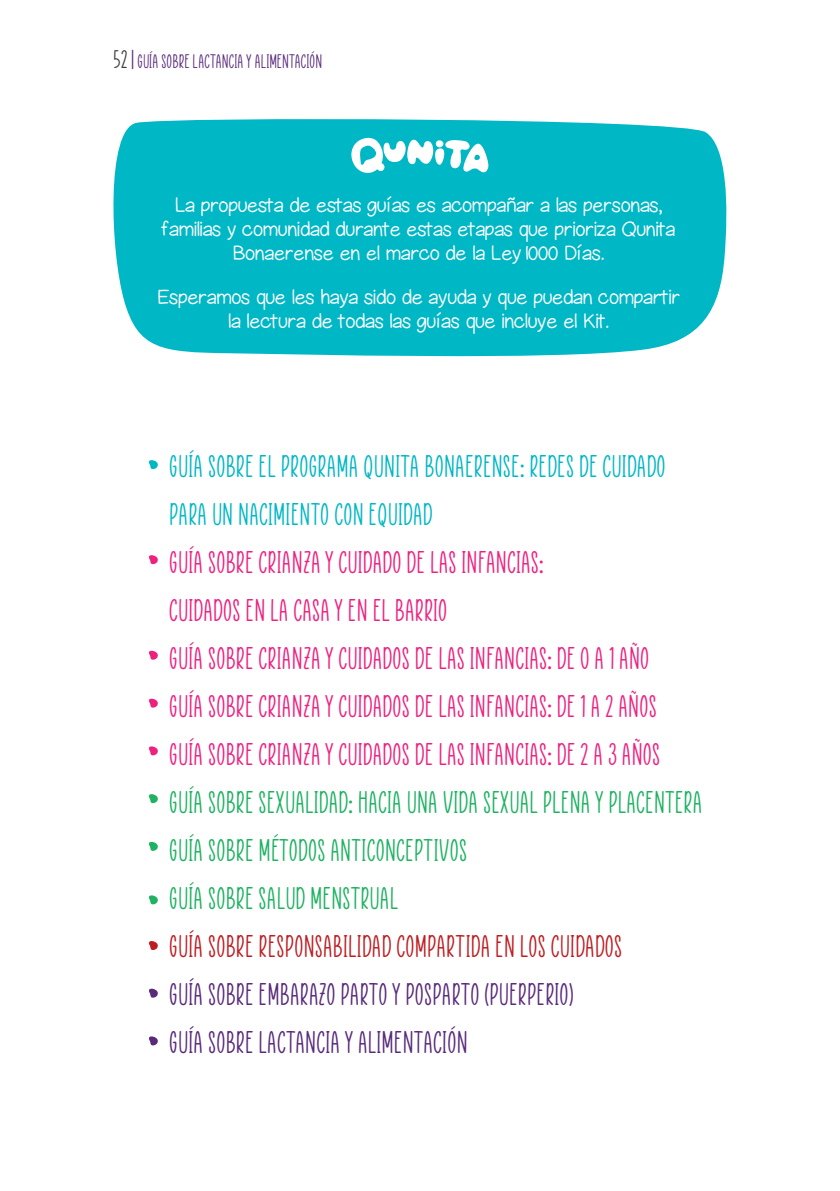
<style>
.page{position:relative;width:840px;height:1191px;background:#fff}
.page>*{position:absolute;margin:0;border:0;box-sizing:border-box;transform-origin:0 0}
.t1{font:32px/48px "Paper Flowers";color:#ee217f}
.t2{font:32px "Paper Flowers";color:#1eb261}
.t3{font:32px "Paper Flowers";color:#00b7c5}
.t4{font:32px "Paper Flowers";color:#592a7c}
.t5{font:32px "Paper Flowers";color:#be1e23}
.t6{font:300 20px/24px "Gel Pen Upright";color:#fff;text-align:center}
.t7{font:20px "Paper Flowers";color:#592a7c}
.s1{font-size:26px;color:#3e3e3f}
.s2{font-size:26px}
</style>
<div class="page">
<div style="left:113px;top:119px;width:614px;height:238px;background:#00b7c5"></div>
<svg style="left:351px;top:138px;width:137px;height:36px"></svg>
<svg style="left:149px;top:460px;width:9px;height:9px"></svg>
<svg style="left:149px;top:895px;width:9px;height:9px"></svg>
<svg style="left:149px;top:941px;width:9px;height:9px"></svg>
<svg style="left:149px;top:988px;width:9px;height:9px"></svg>
<svg style="left:149px;top:1036px;width:9px;height:9px"></svg>
<svg style="left:149px;top:794px;width:9px;height:9px"></svg>
<svg style="left:149px;top:841px;width:9px;height:10px"></svg>
<svg style="left:149px;top:555px;width:9px;height:9px"></svg>
<svg style="left:149px;top:650px;width:9px;height:10px"></svg>
<svg style="left:149px;top:698px;width:9px;height:9px"></svg>
<svg style="left:149px;top:746px;width:9px;height:9px"></svg>
<p class="t7" style="left:113px;top:51px;width:210px"><span class="s1">52</span> <span class="s2">|</span> GUÍA SOBRE LACTANCIA Y ALIMENTACIÓN</p>
<p class="t6" style="left:161px;top:193px;width:514px">La propuesta de estas guías es acompañar a las personas, familias y comunidad durante estas etapas que prioriza Qunita<br>Bonaerense en el marco de la Ley1000 Días.</p>
<p class="t6" style="left:157px;top:285px;width:524px">Esperamos que les haya sido de ayuda y que puedan compartir la lectura de todas las guías que incluye el Kit.</p>
<p class="t3" style="left:169px;top:449px;width:498px">GUÍA SOBRE EL PROGRAMA QUNITA BONAERENSE: REDES DE CUIDADO</p>
<p class="t3" style="left:169px;top:497px;width:265px">PARA UN NACIMIENTO CON EQUIDAD</p>
<p class="t1" style="left:169px;top:538px;width:376px">GUÍA SOBRE CRIANZA Y CUIDADO DE LAS INFANCIAS:<br>CUIDADOS EN LA CASA Y EN EL BARRIO</p>
<p class="t1" style="left:169px;top:634px;width:481px">GUÍA SOBRE CRIANZA Y CUIDADOS DE LAS INFANCIAS: DE 0 A 1 AÑO</p>
<p class="t1" style="left:169px;top:682px;width:489px">GUÍA SOBRE CRIANZA Y CUIDADOS DE LAS INFANCIAS: DE 1 A 2 AÑOS</p>
<p class="t1" style="left:169px;top:730px;width:492px">GUÍA SOBRE CRIANZA Y CUIDADOS DE LAS INFANCIAS: DE 2 A 3 AÑOS</p>
<p class="t2" style="left:169px;top:785px;width:534px">GUÍA SOBRE SEXUALIDAD: HACIA UNA VIDA SEXUAL PLENA Y PLACENTERA</p>
<p class="t2" style="left:169px;top:833px;width:299px">GUÍA SOBRE MÉTODOS ANTICONCEPTIVOS</p>
<p class="t2" style="left:169px;top:881px;width:230px">GUÍA SOBRE SALUD MENSTRUAL</p>
<p class="t5" style="left:169px;top:929px;width:454px">GUÍA SOBRE RESPONSABILIDAD COMPARTIDA EN LOS CUIDADOS</p>
<p class="t4" style="left:169px;top:977px;width:406px">GUÍA SOBRE EMBARAZO PARTO Y POSPARTO (PUERPERIO)</p>
<p class="t4" style="left:169px;top:1025px;width:300px">GUÍA SOBRE LACTANCIA Y ALIMENTACIÓN</p>
</div>
